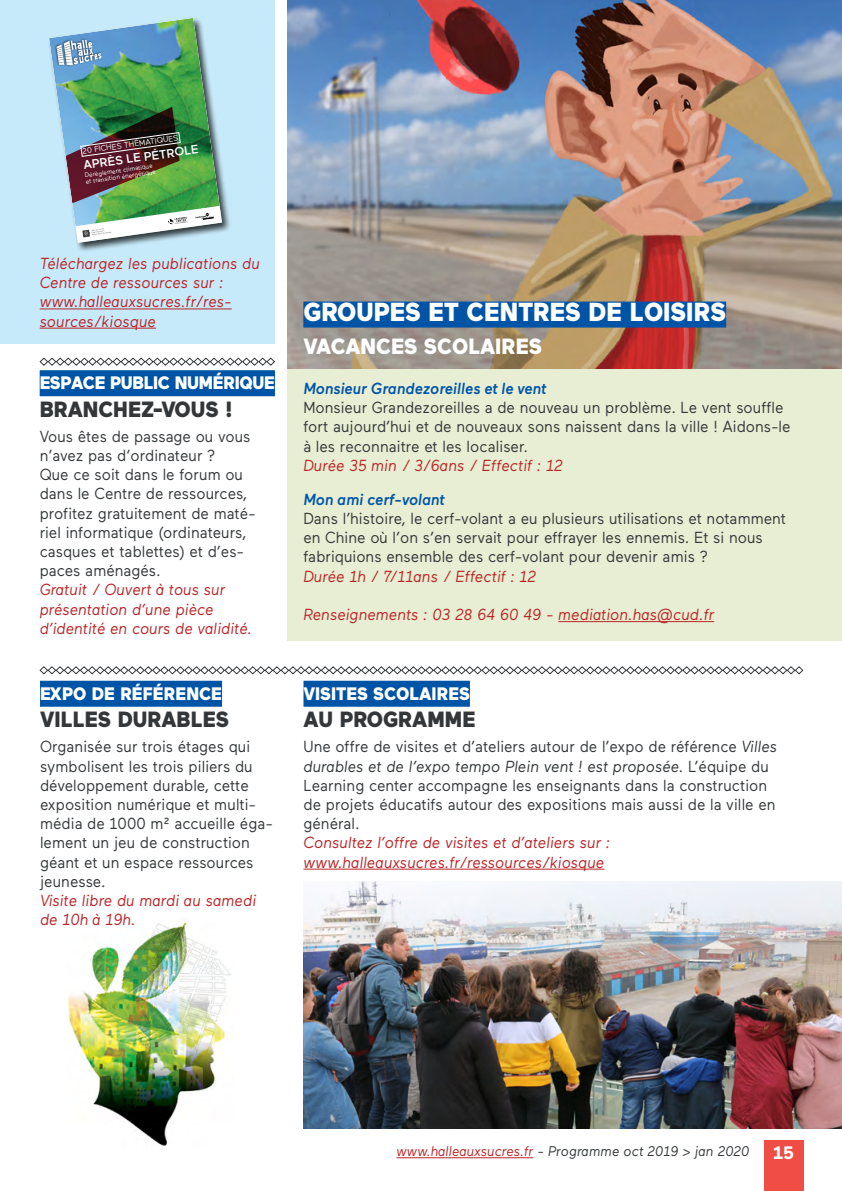
<style>
.page{position:relative;width:842px;height:1191px;background:#fff}
.page>*{position:absolute;margin:0;border:0;box-sizing:border-box;transform-origin:0 0}
.t1{font:900 26px "Maax";color:#fff;scale:.95 1}
.t2{font:900 22px "Maax";color:#333739;scale:.95 1}
.t3{font:900 22px "Maax";color:#fff;scale:.95 1}
.t4{font:900 18px "Maax";letter-spacing:-.01em;color:#fff;scale:.95 1}
.t5{font:700 18px "Maax";color:#fff}
.t6{font:16px/19.2px "Maax";color:#333739;scale:.95 1}
.t7{font:italic 16px/19.2px "Maax";color:#ba2426;scale:.95 1}
.t8{font:italic 500 16px "Maax";color:#0054a6;scale:.95 1}
.t9{font:italic 14px "Maax";color:#333739;scale:.95 1}
.t10{font:500 12.2px "Maax";color:#fff}
.t11{font:8px "Maax";color:#fff}
.t12{font:6.2px/6.2px "Maax";color:#fff}
.s1{font-style:italic}
.s2{color:#ba2426}
</style>
<div class="page">
<div style="left:764px;top:1140px;width:39px;height:51px;background:#f04e45"></div>
<hr style="left:396px;top:1157px;width:137px;height:1px;background:#ba2426">
<div style="left:0;top:0;width:275px;height:343px;background:#c7eafb"></div>
<div style="left:287px;top:0;width:555px;height:641px;background:#e7eed3"></div>
<img style="left:67px;top:922px;width:164px;height:224px">
<hr style="left:40px;top:308px;width:192px;height:1px;background:#ba2426">
<hr style="left:40px;top:328px;width:116px;height:1px;background:#ba2426">
<svg style="left:39px;top:357px;width:236px;height:9px"></svg>
<svg style="left:39px;top:666px;width:765px;height:9px"></svg>
<div style="left:40px;top:680px;width:182px;height:26px;background:#0054a6"></div>
<div style="left:303px;top:680px;width:167px;height:26px;background:#0054a6"></div>
<hr style="left:303px;top:868px;width:301px;height:1px;background:#ba2426">
<img style="left:287px;top:0;width:555px;height:369px">
<img style="left:303px;top:882px;width:539px;height:246px">
<div style="left:40px;top:370px;width:235px;height:26px;background:#0054a6"></div>
<div style="left:303px;top:301px;width:423px;height:26px;background:#0054a6"></div>
<hr style="left:558px;top:621px;width:156px;height:1px;background:#ba2426">
<div style="left:48px;top:17px;width:184px;height:236px;background:#000;opacity:.75"></div>
<img style="left:49px;top:18px;width:173px;height:225px">
<p class="t11" style="left:82px;top:147px;width:98px;rotate:-8deg">20 FICHES THÉMATIQUES</p>
<p class="t12" style="left:85px;top:172px;width:72px;rotate:-8deg">Dérèglement climatique et transition énergétique</p>
<p class="t10" style="left:83px;top:158px;width:118px;rotate:-8deg">APRÈS LE PÉTROLE</p>
<p class="t7" style="left:40px;top:254px;width:233px">Téléchargez les publications du<br>Centre de ressources sur : www.halleauxsucres.fr/res&shy;sources/kiosque</p>
<p class="t4" style="left:40px;top:373px;width:249px">ESPACE PUBLIC NUMÉRIQUE</p>
<h2 class="t2" style="left:40px;top:397px;width:204px">BRANCHEZ-VOUS !</h2>
<p class="t6" style="left:40px;top:427px;width:229px">Vous êtes de passage ou vous n’avez pas d’ordinateur ?<br>Que ce soit dans le forum ou dans le Centre de ressources, profitez gratuitement de maté&shy;riel informatique (ordinateurs, casques et tablettes) et d’es&shy;paces aménagés.</p>
<p class="t7" style="left:40px;top:580px;width:225px">Gratuit / Ouvert à tous sur présentation d’une pièce d’identité en cours de validité.</p>
<p class="t4" style="left:40px;top:683px;width:193px">EXPO DE RÉFÉRENCE</p>
<h2 class="t2" style="left:40px;top:707px;width:200px">VILLES DURABLES</h2>
<p class="t6" style="left:40px;top:737px;width:247px">Organisée sur trois étages qui symbolisent les trois piliers du développement durable, cette exposition numérique et multi&shy;média de 1000 m² accueille éga&shy;lement un jeu de construction géant et un espace ressources jeunesse.</p>
<p class="t7" style="left:40px;top:891px;width:229px">Visite libre du mardi au samedi de 10h à 19h.</p>
<h1 class="t1" style="left:303px;top:297px;width:447px">GROUPES ET CENTRES DE LOISIRS</h1>
<h2 class="t3" style="left:303px;top:334px;width:253px">VACANCES SCOLAIRES</h2>
<p class="t8" style="left:303px;top:380px;width:257px">Monsieur Grandezoreilles et le vent</p>
<p class="t6" style="left:303px;top:398px;width:514px">Monsieur Grandezoreilles a de nouveau un problème. Le vent souffle fort aujourd’hui et de nouveaux sons naissent dans la ville ! Aidons-le à les reconnaitre et les localiser.</p>
<p class="t7" style="left:303px;top:456px;width:275px">Durée 35 min / 3/6ans / Effectif : 12</p>
<p class="t8" style="left:303px;top:490px;width:150px">Mon ami cerf- volant</p>
<p class="t6" style="left:303px;top:509px;width:510px">Dans l’histoire, le cerf-volant a eu plusieurs utilisations et notamment en Chine où l’on s’en servait pour effrayer les ennemis. Et si nous fabriquions ensemble des cerf-volant pour devenir amis ?</p>
<p class="t7" style="left:303px;top:566px;width:247px">Durée 1h / 7/11ans / Effectif : 12</p>
<p class="t7" style="left:303px;top:605px;width:434px">Renseignements : 03 28 64 60 49 - mediation.has@cud.fr</p>
<p class="t4" style="left:303px;top:683px;width:177px">VISITES SCOLAIRES</p>
<h2 class="t2" style="left:303px;top:707px;width:183px">AU PROGRAMME</h2>
<p class="t6" style="left:303px;top:737px;width:500px">Une offre de visites et d’ateliers autour de l’expo de référence <span class="s1">Villes durables et de l’expo tempo Plein vent ! est proposée.</span> L’équipe du Learning center accompagne les enseignants dans la construction de projets éducatifs autour des expositions mais aussi de la ville en général.</p>
<p class="t7" style="left:303px;top:833px;width:324px">Consultez l’offre de visites et d’ateliers sur : www.halleauxsucres.fr/ressources/kiosque</p>
<p class="t9" style="left:396px;top:1144px;width:373px"><span class="s2">www.halleauxsucres.fr</span> - Programme oct 2019 &gt; jan 2020</p>
<p class="t5" style="left:773px;top:1143px;width:23px">15</p>
</div>
